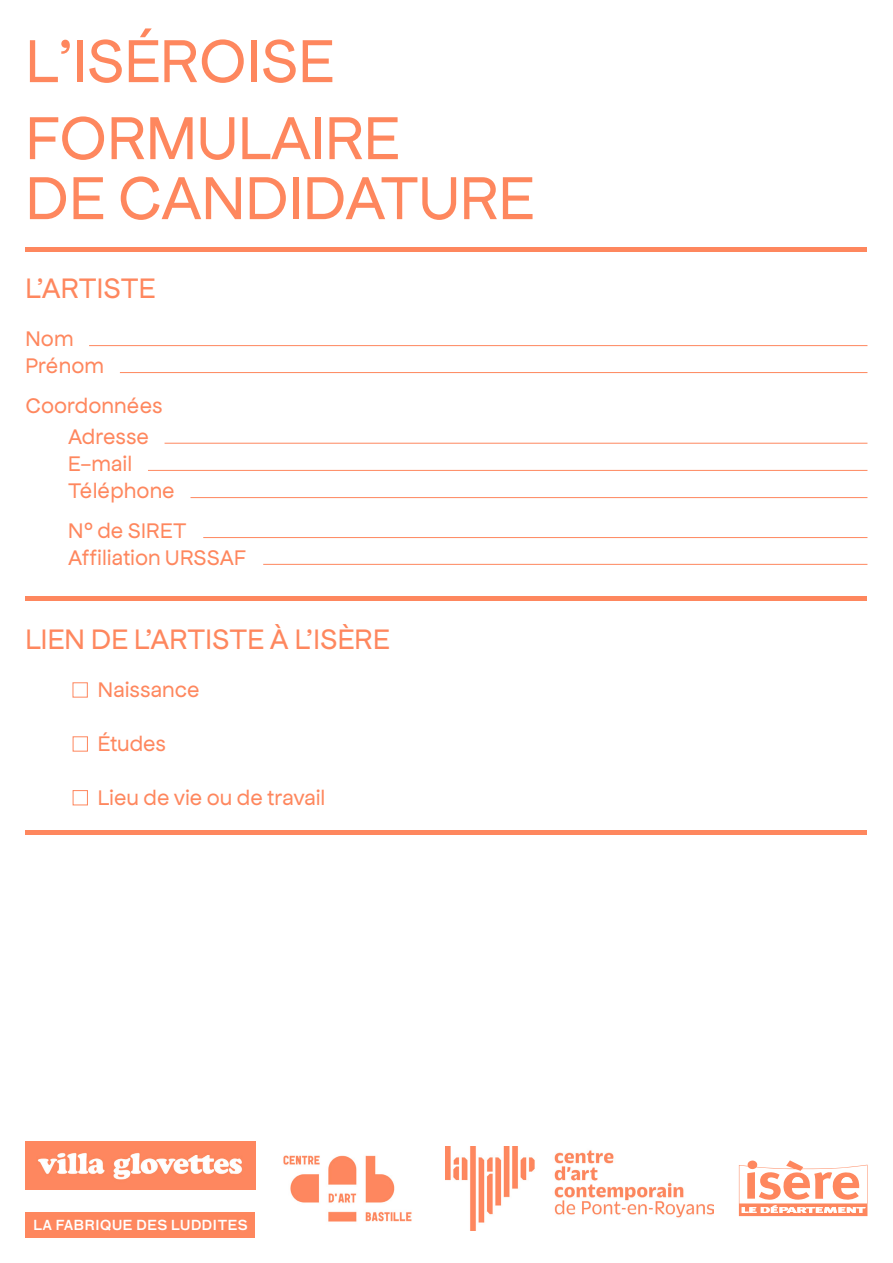
<style>
.page{position:relative;width:893px;height:1263px;background:#fff}
.page>*{position:absolute;margin:0;border:0;box-sizing:border-box;transform-origin:0 0}
.t1{font:64.5px/76.9px "Apfel Grotezk";color:#fe875e}
.t2{font:30px "Apfel Grotezk";letter-spacing:.005em;color:#fe875e}
.t3{font:22.5px/27px "Apfel Grotezk";color:#fe875e}
.t4{font:500 13.5px "Bau";color:#fff}
</style>
<div class="page">
<hr style="left:26px;top:248px;width:841px;height:4px;background:#fe875e">
<div style="left:26px;top:596px;width:841px;height:5px;background:#fe875e"></div>
<hr style="left:89px;top:345px;width:778px;height:1px;background:#fe875e">
<hr style="left:120px;top:372px;width:747px;height:1px;background:#fe875e">
<hr style="left:165px;top:443px;width:702px;height:1px;background:#fe875e">
<hr style="left:148px;top:470px;width:719px;height:1px;background:#fe875e">
<hr style="left:190px;top:497px;width:677px;height:1px;background:#fe875e">
<hr style="left:203px;top:537px;width:664px;height:1px;background:#fe875e">
<hr style="left:263px;top:564px;width:604px;height:1px;background:#fe875e">
<svg style="left:739px;top:1160px;width:128px;height:56px"></svg>
<img style="left:283px;top:1155px;width:129px;height:67px">
<img style="left:26px;top:1142px;width:229px;height:47px">
<div style="left:26px;top:1212px;width:229px;height:25px;background:#fe875e"></div>
<img style="left:445px;top:1146px;width:268px;height:84px">
<div style="left:73px;top:682px;width:15px;height:15px;border:1px solid #fe875e"></div>
<div style="left:73px;top:736px;width:15px;height:15px;border:1px solid #fe875e"></div>
<div style="left:73px;top:790px;width:15px;height:15px;border:1px solid #fe875e"></div>
<hr style="left:26px;top:830px;width:841px;height:4px;background:#fe875e">
<h1 class="t1" style="left:26px;top:25px;width:375px">L’ISÉROISE<br>FORMULAIRE</h1>
<h1 class="t1" style="left:26px;top:162px;width:510px">DE CANDIDATURE</h1>
<h2 class="t2" style="left:26px;top:272px;width:131px">L’ARTISTE</h2>
<p class="t3" style="left:26px;top:326px;width:80px">Nom<br>Prénom</p>
<p class="t3" style="left:68px;top:390px;width:96px;line-height:31.2px;text-indent:-43px">Coordonnées<br>Adresse</p>
<p class="t3" style="left:68px;top:451px;width:108px">E-mail<br>Téléphone</p>
<p class="t3" style="left:68px;top:518px;width:179px">N° de SIRET<br>Affiliation URSSAF</p>
<h2 class="t2" style="left:26px;top:624px;width:366px">LIEN DE L’ARTISTE À L’ISÈRE</h2>
<p class="t3" style="left:98px;top:677px;width:103px">Naissance</p>
<p class="t3" style="left:98px;top:731px;width:70px">Études</p>
<p class="t3" style="left:98px;top:785px;width:229px">Lieu de vie ou de travail</p>
<p class="t4" style="left:33px;top:1215px;width:216px">LA FABRIQUE DES LUDDITES</p>
</div>
